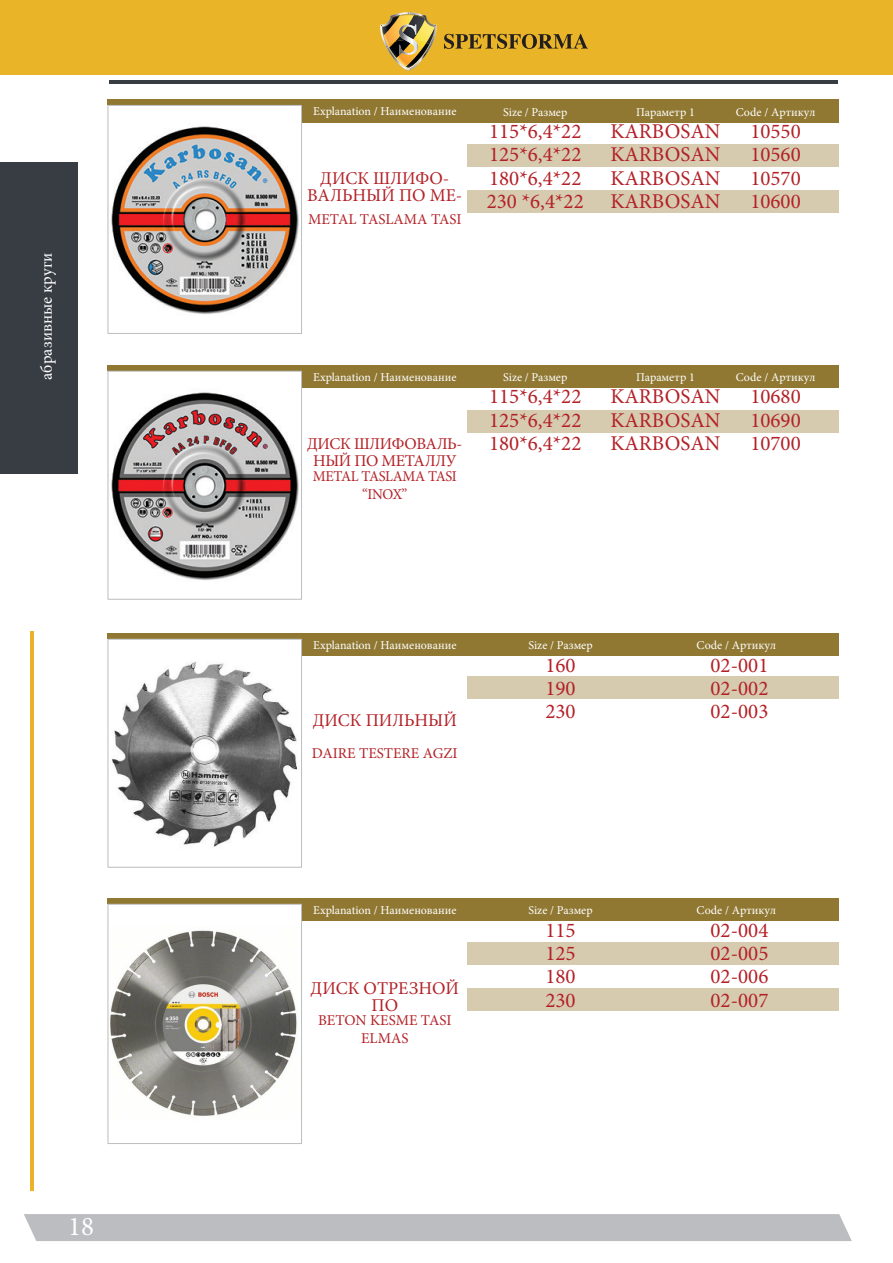
<style>
.page{position:relative;width:893px;height:1263px;background:#fff}
.page>*{position:absolute;margin:0;border:0;box-sizing:border-box;transform-origin:0 0}
.t1{font:27px "Minion Pro";color:#fff}
.t2{font:21px "Minion Pro";color:#b32127}
.t3{font:18px/16.5px "Minion Pro";color:#b32127;text-align:center}
.t4{font:16.5px/16.5px "Minion Pro";letter-spacing:-.02em;color:#b32127;text-align:center}
.t5{font:16.5px "Minion Pro";color:#fff}
.t6{font:15px/18px "Minion Pro";letter-spacing:-.01em;color:#b32127;text-align:center}
.t7{font:12px "Minion Pro";color:#fff}
</style>
<div class="page">
<div style="left:0;top:0;width:893px;height:75px;background:#e9b428"></div>
<div style="left:24px;top:1214px;width:828px;height:27px;background:#bcbdc0"></div>
<hr style="left:30px;top:631px;width:4px;height:560px;background:#e9b428">
<hr style="left:109px;top:80px;width:728px;height:4px;background:#383d44">
<div style="left:0;top:163px;width:78px;height:311px;background:#383d44"></div>
<svg style="left:444px;top:34px;width:144px;height:15px"></svg>
<img style="left:380px;top:12px;width:57px;height:59px">
<div style="left:468px;top:145px;width:371px;height:22px;background:#d6caaf"></div>
<div style="left:468px;top:942px;width:371px;height:22px;background:#d6caaf"></div>
<div style="left:468px;top:410px;width:371px;height:22px;background:#d6caaf"></div>
<div style="left:468px;top:677px;width:371px;height:22px;background:#d6caaf"></div>
<div style="left:468px;top:191px;width:371px;height:22px;background:#d6caaf"></div>
<div style="left:468px;top:988px;width:371px;height:22px;background:#d6caaf"></div>
<div style="left:302px;top:634px;width:537px;height:22px;background:#907833"></div>
<div style="left:302px;top:899px;width:537px;height:22px;background:#907833"></div>
<div style="left:108px;top:634px;width:731px;height:5px;background:#907833"></div>
<div style="left:108px;top:899px;width:731px;height:5px;background:#907833"></div>
<img style="left:112px;top:661px;width:185px;height:186px">
<div style="left:108px;top:639px;width:194px;height:229px;border:1px solid #bcbdc0"></div>
<img style="left:110px;top:930px;width:187px;height:186px">
<div style="left:108px;top:904px;width:194px;height:240px;border:1px solid #bcbdc0"></div>
<div style="left:302px;top:100px;width:537px;height:22px;background:#907833"></div>
<div style="left:302px;top:366px;width:537px;height:22px;background:#907833"></div>
<div style="left:108px;top:100px;width:731px;height:5px;background:#907833"></div>
<div style="left:108px;top:366px;width:731px;height:5px;background:#907833"></div>
<img style="left:111px;top:126px;width:188px;height:188px">
<div style="left:108px;top:105px;width:194px;height:229px;border:1px solid #bcbdc0"></div>
<img style="left:111px;top:392px;width:188px;height:188px">
<div style="left:108px;top:371px;width:194px;height:229px;border:1px solid #bcbdc0"></div>
<p class="t5" style="left:36px;top:380px;width:128px;rotate:-90deg">абразивные круги</p>
<p class="t1" style="left:47px;top:1209px;width:48px">1818</p>
<p class="t7" style="left:313px;top:104px;width:145px">Explanation / Наименование</p>
<p class="t3" style="left:307px;top:170px;width:157px">ДИСК ШЛИФО-<br>ВАЛЬНЫЙ ПО МЕ-</p>
<p class="t6" style="left:308px;top:211px;width:155px">METAL TASLAMA TASI</p>
<p class="t7" style="left:503px;top:104px;width:66px">Size / Размер</p>
<p class="t2" style="left:489px;top:117px;width:94px">115*6,4*22</p>
<p class="t2" style="left:489px;top:141px;width:94px">125*6,4*22</p>
<p class="t2" style="left:489px;top:164px;width:94px">180*6,4*22</p>
<p class="t2" style="left:487px;top:188px;width:99px">230 *6,4*22</p>
<p class="t7" style="left:636px;top:104px;width:60px">Параметр 1</p>
<p class="t2" style="left:610px;top:117px;width:111px">KARBOSAN</p>
<p class="t2" style="left:610px;top:141px;width:111px">KARBOSAN</p>
<p class="t2" style="left:610px;top:164px;width:111px">KARBOSAN</p>
<p class="t2" style="left:610px;top:188px;width:111px">KARBOSAN</p>
<p class="t7" style="left:736px;top:104px;width:81px">Code / Артикул</p>
<p class="t2" style="left:750px;top:117px;width:52px">10550</p>
<p class="t2" style="left:750px;top:141px;width:52px">10560</p>
<p class="t2" style="left:750px;top:164px;width:52px">10570</p>
<p class="t2" style="left:750px;top:188px;width:52px">10600</p>
<p class="t7" style="left:313px;top:369px;width:145px">Explanation / Наименование</p>
<p class="t4" style="left:307px;top:436px;width:157px">ДИСК ШЛИФОВАЛЬ-<br>НЫЙ ПО МЕТАЛЛУ</p>
<p class="t6" style="left:313px;top:467px;width:145px">METAL TASLAMA TASI “INOX”</p>
<p class="t7" style="left:503px;top:369px;width:66px">Size / Размер</p>
<p class="t2" style="left:489px;top:382px;width:94px">115*6,4*22</p>
<p class="t2" style="left:489px;top:406px;width:94px">125*6,4*22</p>
<p class="t2" style="left:489px;top:429px;width:94px">180*6,4*22</p>
<p class="t7" style="left:636px;top:369px;width:60px">Параметр 1</p>
<p class="t2" style="left:610px;top:382px;width:111px">KARBOSAN</p>
<p class="t2" style="left:610px;top:406px;width:111px">KARBOSAN</p>
<p class="t2" style="left:610px;top:429px;width:111px">KARBOSAN</p>
<p class="t7" style="left:736px;top:369px;width:81px">Code / Артикул</p>
<p class="t2" style="left:750px;top:382px;width:52px">10680</p>
<p class="t2" style="left:750px;top:406px;width:52px">10690</p>
<p class="t2" style="left:750px;top:429px;width:52px">10700</p>
<p class="t7" style="left:313px;top:637px;width:145px">Explanation / Наименование</p>
<p class="t3" style="left:313px;top:712px;width:146px">ДИСК ПИЛЬНЫЙ</p>
<p class="t6" style="left:312px;top:744px;width:147px">DAIRE TESTERE AGZI</p>
<p class="t7" style="left:528px;top:637px;width:66px">Size / Размер</p>
<p class="t2" style="left:545px;top:651px;width:32px">160</p>
<p class="t2" style="left:545px;top:674px;width:32px">190</p>
<p class="t2" style="left:545px;top:698px;width:32px">230</p>
<p class="t7" style="left:697px;top:637px;width:81px">Code / Артикул</p>
<p class="t2" style="left:710px;top:651px;width:59px">02-001</p>
<p class="t2" style="left:710px;top:674px;width:59px">02-002</p>
<p class="t2" style="left:710px;top:698px;width:59px">02-003</p>
<p class="t7" style="left:313px;top:902px;width:145px">Explanation / Наименование</p>
<p class="t3" style="left:311px;top:980px;width:150px">ДИСК ОТРЕЗНОЙ<br>ПО</p>
<p class="t6" style="left:318px;top:1012px;width:135px">BETON KESME TASI<br>ELMAS</p>
<p class="t7" style="left:528px;top:902px;width:66px">Size / Размер</p>
<p class="t2" style="left:545px;top:916px;width:32px">115</p>
<p class="t2" style="left:545px;top:939px;width:32px">125</p>
<p class="t2" style="left:545px;top:963px;width:32px">180</p>
<p class="t2" style="left:545px;top:986px;width:32px">230</p>
<p class="t7" style="left:697px;top:902px;width:81px">Code / Артикул</p>
<p class="t2" style="left:710px;top:916px;width:59px">02-004</p>
<p class="t2" style="left:710px;top:939px;width:59px">02-005</p>
<p class="t2" style="left:710px;top:963px;width:59px">02-006</p>
<p class="t2" style="left:710px;top:986px;width:59px">02-007</p>
</div>
